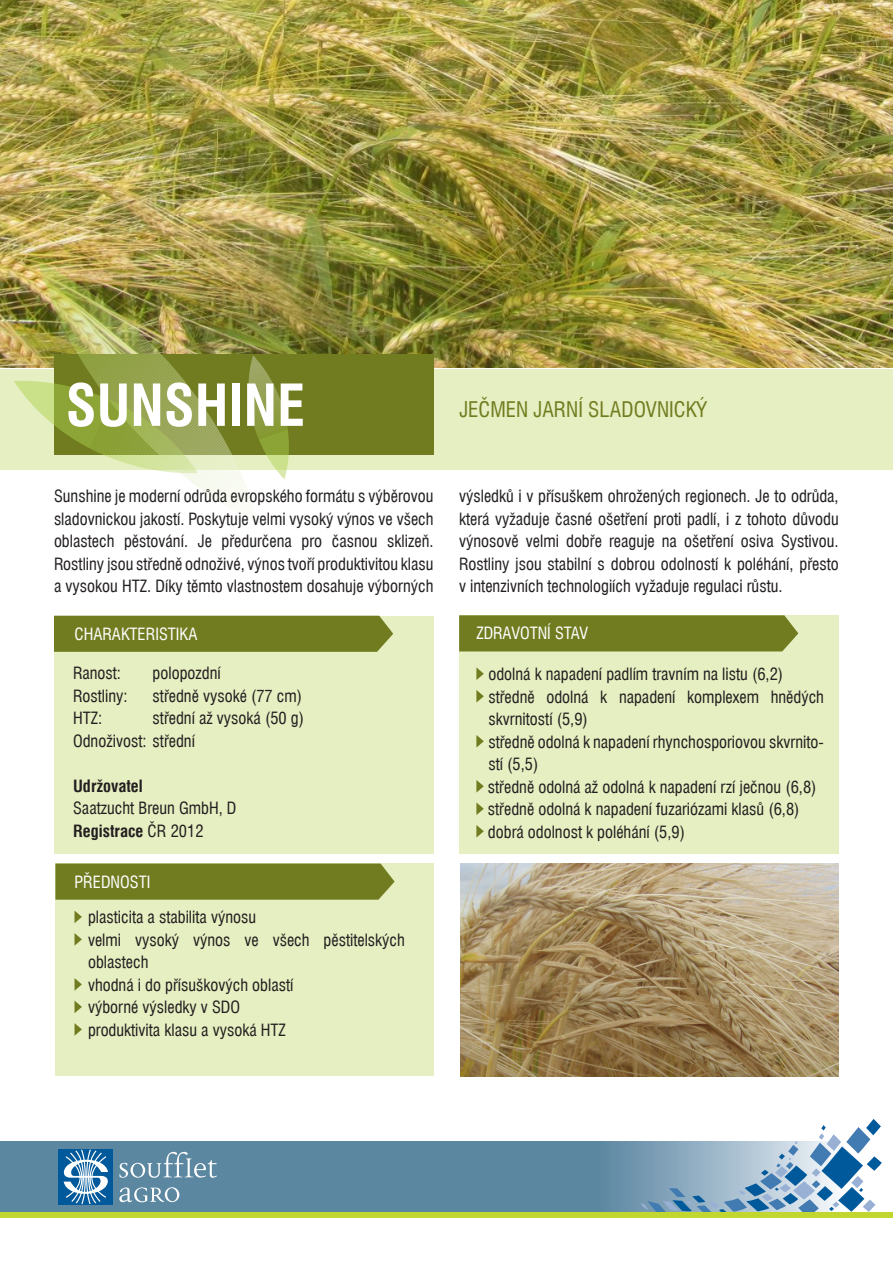
<style>
.page{position:relative;width:893px;height:1263px;background:#fff}
.page>*{position:absolute;margin:0;border:0;box-sizing:border-box;transform-origin:0 0}
.t1{font:700 condensed 56.4px "Swiss 721 AT";color:#fff}
.t2{font:condensed 21px "Swiss 721 AT";color:#717c20}
.t3{font:condensed 16.5px/22.5px "Swiss 721 AT";color:#231f20}
.t4{font:condensed 16.5px "Swiss 721 AT";color:#fff}
.t5{font:700 condensed 16.5px "Swiss 721 AT";color:#231f20}
.s1{font-weight:400}
</style>
<div class="page">
<img style="left:0;top:0;width:893px;height:368px">
<div style="left:0;top:369px;width:893px;height:101px;background:#e6efc1"></div>
<div style="left:54px;top:354px;width:380px;height:101px;background:#717c20"></div>
<img style="left:14px;top:261px;width:277px;height:251px">
<div style="left:54px;top:616px;width:380px;height:237px;background:#e6efc1"></div>
<div style="left:459px;top:615px;width:380px;height:238px;background:#e6efc1"></div>
<div style="left:55px;top:863px;width:379px;height:213px;background:#e6efc1"></div>
<div style="left:54px;top:616px;width:339px;height:36px;background:#717c20"></div>
<div style="left:459px;top:615px;width:339px;height:36px;background:#717c20"></div>
<svg style="left:55px;top:863px;width:340px;height:37px"></svg>
<svg style="left:476px;top:667px;width:8px;height:13px"></svg>
<svg style="left:476px;top:690px;width:8px;height:13px"></svg>
<svg style="left:476px;top:735px;width:8px;height:13px"></svg>
<svg style="left:476px;top:780px;width:8px;height:13px"></svg>
<svg style="left:476px;top:802px;width:8px;height:13px"></svg>
<svg style="left:476px;top:825px;width:8px;height:13px"></svg>
<svg style="left:75px;top:911px;width:7px;height:12px"></svg>
<svg style="left:75px;top:933px;width:7px;height:13px"></svg>
<svg style="left:75px;top:978px;width:7px;height:13px"></svg>
<svg style="left:75px;top:1001px;width:7px;height:12px"></svg>
<svg style="left:75px;top:1023px;width:7px;height:13px"></svg>
<div style="left:0;top:1142px;width:640px;height:70px;background:#5c87a1"></div>
<svg style="left:640px;top:1119px;width:242px;height:93px"></svg>
<svg style="left:119px;top:1151px;width:98px;height:29px"></svg>
<svg style="left:119px;top:1187px;width:60px;height:17px"></svg>
<div style="left:59px;top:1149px;width:54px;height:56px;background:#00599a"></div>
<svg style="left:64px;top:1149px;width:44px;height:55px"></svg>
<img style="left:461px;top:863px;width:378px;height:213px">
<div style="left:0;top:1212px;width:893px;height:6px;background:#c1d72f"></div>
<p class="t1" style="left:66px;top:371px;width:241px">SUNSHINE</p>
<p class="t2" style="left:459px;top:396px;width:249px">JEČMEN JARNÍ SLADOVNICKÝ</p>
<p class="t3" style="left:54px;top:485px;width:381px;text-align:justify">Sunshine je moderní odrůda evropského formátu s výběrovou sladovnickou jakostí. Poskytuje velmi vysoký výnos ve všech oblastech pěstování. Je předurčena pro časnou sklizeň.<br>Rostliny jsou středně odnoživé, výnos tvoří produktivitou klasu a vysokou HTZ. Díky těmto vlastnostem dosahuje výborných</p>
<p class="t3" style="left:459px;top:485px;width:381px;text-align:justify">výsledků i v přísuškem ohrožených regionech. Je to odrůda, která vyžaduje časné ošetření proti padlí, i z tohoto důvodu výnosově velmi dobře reaguje na ošetření osiva Systivou.<br>Rostliny jsou stabilní s dobrou odolností k poléhání, přesto v intenzivních technologiích vyžaduje regulaci růstu.</p>
<p class="t4" style="left:75px;top:623px;width:124px">CHARAKTERISTIKA</p>
<p class="t4" style="left:476px;top:623px;width:113px">ZDRAVOTNÍ STAV</p>
<p class="t3" style="left:73px;top:662px;width:49px">Ranost:</p>
<p class="t3" style="left:153px;top:662px;width:70px">polopozdní</p>
<p class="t3" style="left:73px;top:684px;width:56px">Rostliny:</p>
<p class="t3" style="left:153px;top:684px;width:151px">středně vysoké (77 cm)</p>
<p class="t3" style="left:73px;top:707px;width:31px">HTZ:</p>
<p class="t3" style="left:153px;top:707px;width:153px">střední až vysoká (50 g)</p>
<p class="t3" style="left:73px;top:729px;width:123px">Odnoživost: střední</p>
<p class="t5" style="left:73px;top:776px;width:71px">Udržovatel</p>
<p class="t3" style="left:73px;top:797px;width:165px">Saatzucht Breun GmbH, D</p>
<p class="t5" style="left:73px;top:821px;width:132px">Registrace <span class="s1">ČR 2012</span></p>
<p class="t4" style="left:75px;top:871px;width:77px">PŘEDNOSTI</p>
<p class="t3" style="left:88px;top:906px;width:170px">plasticita a stabilita výnosu</p>
<p class="t3" style="left:88px;top:928px;width:318px">velmi vysoký výnos ve všech pěstitelských oblastech</p>
<p class="t3" style="left:88px;top:973px;width:207px">vhodná i do přísuškových oblastí</p>
<p class="t3" style="left:88px;top:996px;width:154px">výborné výsledky v SDO</p>
<p class="t3" style="left:88px;top:1018px;width:199px">produktivita klasu a vysoká HTZ</p>
<p class="t3" style="left:488px;top:662px;width:296px">odolná k napadení padlím travním na listu (6,2)</p>
<p class="t3" style="left:488px;top:685px;width:337px">středně odolná k napadení komplexem hnědých skvrnitostí (5,9)</p>
<p class="t3" style="left:488px;top:730px;width:337px">středně odolná k napadení rhynchosporiovou skvrnito&shy;stí (5,5)</p>
<p class="t3" style="left:488px;top:775px;width:330px">středně odolná až odolná k napadení rzí ječnou (6,8)</p>
<p class="t3" style="left:488px;top:797px;width:313px">středně odolná k napadení fuzariózami klasů (6,8)</p>
<p class="t3" style="left:488px;top:820px;width:199px">dobrá odolnost k poléhání (5,9)</p>
</div>
